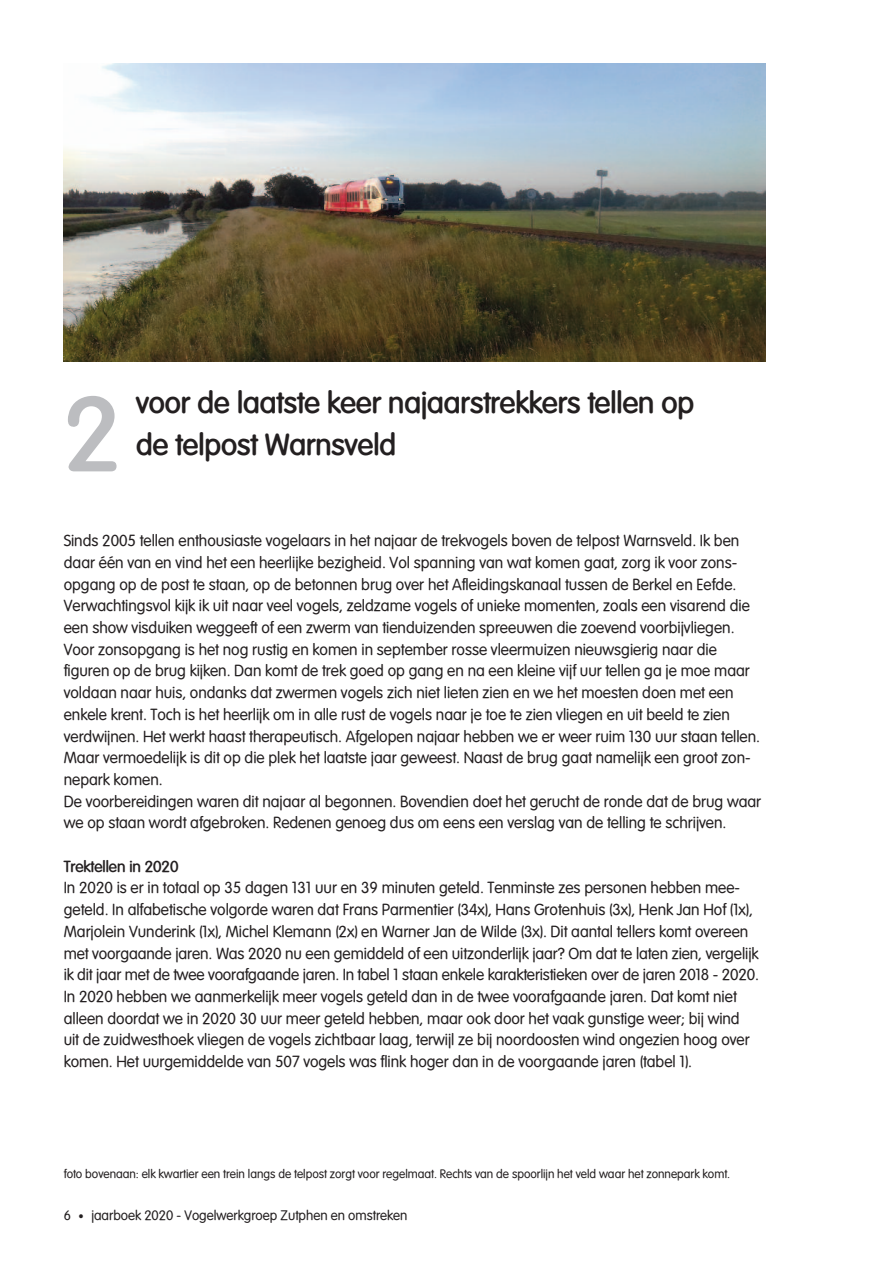
<style>
.page{position:relative;width:893px;height:1263px;background:#fff}
.page>*{position:absolute;margin:0;border:0;box-sizing:border-box;transform-origin:0 0}
.t1{font:700 105px "Vogel";color:#bcbdc0}
.t2{font:700 30px/41.4px "Vogel";color:#231f20}
.t3{font:15.75px/21.8px "Vogel Normal";color:#231f20}
.t4{font:700 15.75px "Vogel";color:#231f20}
.t5{font:13.5px "Vogel Normal";color:#231f20}
.t6{font:12px "Vogel Normal";color:#231f20}
.s1{font-size:10.5px}
</style>
<div class="page">
<img style="left:64px;top:64px;width:701px;height:297px">
<h1 class="t1" style="left:64px;top:374px;width:58px">2</h1>
<h2 class="t2" style="left:136px;top:382px;width:560px">voor de laatste keer najaarstrekkers tellen op de telpost Warnsveld</h2>
<p class="t3" style="left:64px;top:530px;width:699px">Sinds 2005 tellen enthousiaste vogelaars in het najaar de trekvogels boven de telpost Warnsveld. Ik ben daar één van en vind het een heerlijke bezigheid. Vol spanning van wat komen gaat, zorg ik voor zons&shy;opgang op de post te staan, op de betonnen brug over het Afleidingskanaal tussen de Berkel en Eefde.<br>Verwachtingsvol kijk ik uit naar veel vogels, zeldzame vogels of unieke momenten, zoals een visarend die een show visduiken weggeeft of een zwerm van tienduizenden spreeuwen die zoevend voorbijvliegen.<br>Voor zonsopgang is het nog rustig en komen in september rosse vleermuizen nieuwsgierig naar die figuren op de brug kijken. Dan komt de trek goed op gang en na een kleine vijf uur tellen ga je moe maar voldaan naar huis, ondanks dat zwermen vogels zich niet lieten zien en we het moesten doen met een enkele krent. Toch is het heerlijk om in alle rust de vogels naar je toe te zien vliegen en uit beeld te zien verdwijnen. Het werkt haast therapeutisch. Afgelopen najaar hebben we er weer ruim 130 uur staan tellen.<br>Maar vermoedelijk is dit op die plek het laatste jaar geweest. Naast de brug gaat namelijk een groot zon&shy;nepark komen.<br>De voorbereidingen waren dit najaar al begonnen. Bovendien doet het gerucht de ronde dat de brug waar we op staan wordt afgebroken. Redenen genoeg dus om eens een verslag van de telling te schrijven.</p>
<p class="t4" style="left:64px;top:857px;width:116px">Trektellen in 2020</p>
<p class="t3" style="left:64px;top:877px;width:697px">In 2020 is er in totaal op 35 dagen 131 uur en 39 minuten geteld. Tenminste zes personen hebben mee&shy;geteld. In alfabetische volgorde waren dat Frans Parmentier (34x), Hans Grotenhuis (3x), Henk Jan Hof (1x), Marjolein Vunderink (1x), Michel Klemann (2x) en Warner Jan de Wilde (3x). Dit aantal tellers komt overeen met voorgaande jaren. Was 2020 nu een gemiddeld of een uitzonderlijk jaar? Om dat te laten zien, vergelijk ik dit jaar met de twee voorafgaande jaren. In tabel 1 staan enkele karakteristieken over de jaren 2018 - 2020.<br>In 2020 hebben we aanmerkelijk meer vogels geteld dan in de twee voorafgaande jaren. Dat komt niet alleen doordat we in 2020 30 uur meer geteld hebben, maar ook door het vaak gunstige weer; bij wind uit de zuidwesthoek vliegen de vogels zichtbaar laag, terwijl ze bij noordoosten wind ongezien hoog over komen. Het uurgemiddelde van 507 vogels was flink hoger dan in de voorgaande jaren (tabel 1).</p>
<p class="t6" style="left:64px;top:1167px;width:668px">foto bovenaan: elk kwartier een trein langs de telpost zorgt voor regelmaat. Rechts van de spoorlijn het veld waar het zonnepark komt.</p>
<p class="t5" style="left:64px;top:1208px;width:345px">6 <span class="s1">•</span> jaarboek 2020 - Vogelwerkgroep Zutphen en omstreken</p>
</div>
